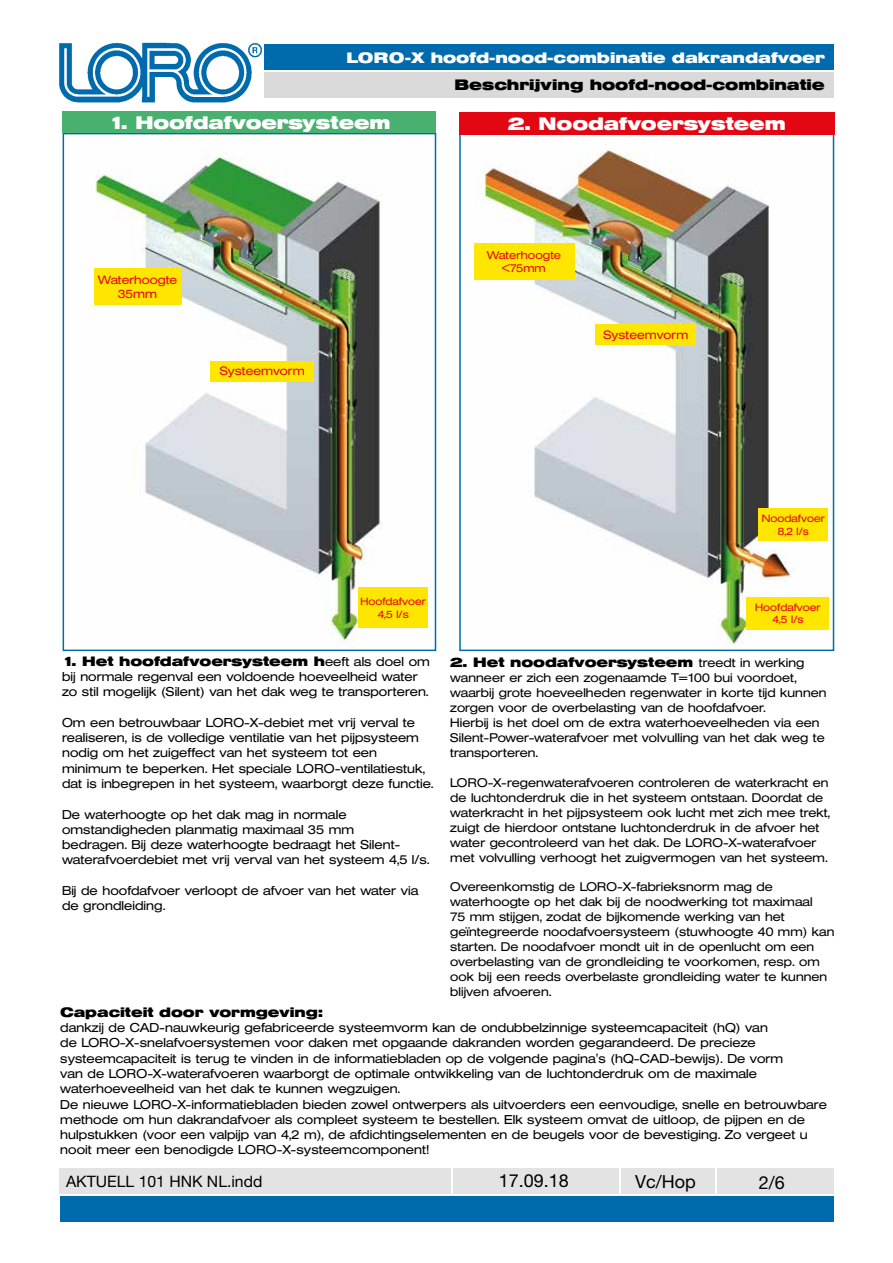
<style>
.page{position:relative;width:893px;height:1263px;background:#fff}
.page>*{position:absolute;margin:0;border:0;box-sizing:border-box;transform-origin:0 0}
.t1{font:700 18px "Helvetica Extended BQ";color:#fff}
.t2{font:18px "Helvetica Neue LT Std";color:#000}
.t3{font:15.75px "Helvetica Neue LT Std";color:#000}
.t4{font:700 15px "Helvetica Extended BQ";color:#fff}
.t5{font:700 15px "Helvetica Extended BQ";color:#000}
.t6{font:700 13.5px "Helvetica Extended BQ";color:#000}
.t7{font:300 12.75px/15.3px "Helvetica Extended BQ";color:#000}
.t8{font:300 12.45px/15px "Helvetica Extended BQ";color:#000}
.t9{font:300 12px/13.5px "Helvetica Extended BQ";color:#e30613;text-align:center}
.t10{font:300 11.25px/13.5px "Helvetica Extended BQ";color:#e30613;text-align:center}
.t11{font:300 10.5px/12.6px "Helvetica Extended BQ";color:#e30613;text-align:center}
.s1{font-weight:300;font-size:12.75px}
.s2{font-weight:300;font-size:12.45px}
</style>
<div class="page">
<div style="left:60px;top:1196px;width:774px;height:26px;background:#006bac"></div>
<div style="left:60px;top:1168px;width:391px;height:25px;background:#e3e3e3"></div>
<div style="left:453px;top:1168px;width:166px;height:25px;background:#e3e3e3"></div>
<div style="left:621px;top:1168px;width:94px;height:25px;background:#e3e3e3"></div>
<div style="left:717px;top:1168px;width:117px;height:25px;background:#e3e3e3"></div>
<img style="left:59px;top:42px;width:203px;height:61px">
<div style="left:264px;top:45px;width:569px;height:25px;background:#006bac"></div>
<div style="left:264px;top:72px;width:569px;height:26px;background:#dadada"></div>
<img style="left:95px;top:154px;width:333px;height:489px">
<div style="left:63px;top:133px;width:373px;height:518px;border:2px solid #006bac"></div>
<img style="left:479px;top:150px;width:350px;height:495px">
<div style="left:459px;top:133px;width:375px;height:518px;border:2px solid #006bac"></div>
<div style="left:63px;top:111px;width:373px;height:22px;background:#49b170"></div>
<div style="left:459px;top:112px;width:375px;height:23px;background:#e30613"></div>
<div style="left:210px;top:361px;width:104px;height:20px;background:#ffe600"></div>
<div style="left:595px;top:324px;width:101px;height:20px;background:#ffe600"></div>
<div style="left:94px;top:268px;width:87px;height:37px;background:#ffe600"></div>
<div style="left:358px;top:588px;width:70px;height:40px;background:#ffe600"></div>
<div style="left:758px;top:509px;width:70px;height:32px;background:#ffe600"></div>
<div style="left:746px;top:597px;width:83px;height:32px;background:#ffe600"></div>
<div style="left:474px;top:243px;width:100px;height:37px;background:#ffe600"></div>
<p class="t4" style="left:347px;top:49px;width:480px">LORO-X hoofd-nood-combinatie dakrandafvoer</p>
<p class="t5" style="left:454px;top:76px;width:372px">Beschrijving hoofd-nood-combinatie</p>
<h1 class="t1" style="left:108px;top:112px;width:283px">1. Hoofdafvoersysteem</h1>
<h1 class="t1" style="left:508px;top:114px;width:279px">2. Noodafvoersysteem</h1>
<p class="t9" style="left:98px;top:273px;width:81px">Waterhoogte<br>35mm</p>
<p class="t9" style="left:220px;top:365px;width:87px">Systeemvorm</p>
<p class="t10" style="left:487px;top:248px;width:76px">Waterhoogte &lt;75mm</p>
<p class="t9" style="left:603px;top:328px;width:87px">Systeemvorm</p>
<p class="t11" style="left:762px;top:513px;width:65px">Noodafvoer<br>8,2 l/s</p>
<p class="t11" style="left:360px;top:596px;width:67px">Hoofdafvoer<br>4,5 l/s</p>
<p class="t6" style="left:62px;top:653px;width:369px">1. Het hoofdafvoersysteem h<span class="s1">eeft als doel om</span></p>
<p class="t7" style="left:62px;top:669px;width:368px">bij normale regenval een voldoende hoeveelheid water zo stil mogelijk (Silent) van het dak weg te transporteren.</p>
<p class="t7" style="left:62px;top:715px;width:373px">Om een betrouwbaar LORO-X-debiet met vrij verval te realiseren, is de volledige ventilatie van het pijpsysteem nodig om het zuigeffect van het systeem tot een minimum te beperken. Het speciale LORO-ventilatiestuk, dat is inbegrepen in het systeem, waarborgt deze functie.</p>
<p class="t7" style="left:62px;top:807px;width:369px">De waterhoogte op het dak mag in normale omstandigheden planmatig maximaal 35 mm<br>bedragen. Bij deze waterhoogte bedraagt het Silent&shy;waterafvoerdebiet met vrij verval van het systeem 4,5 l/s.</p>
<p class="t7" style="left:62px;top:883px;width:358px">Bij de hoofdafvoer verloopt de afvoer van het water via de grondleiding.</p>
<p class="t11" style="left:755px;top:601px;width:67px">Hoofdafvoer<br>4,5 l/s</p>
<p class="t6" style="left:450px;top:655px;width:356px">2. Het noodafvoersysteem <span class="s2">treedt in werking</span></p>
<p class="t8" style="left:450px;top:671px;width:378px">wanneer er zich een zogenaamde T=100 bui voordoet, waarbij grote hoeveelheden regenwater in korte tijd kunnen zorgen voor de overbelasting van de hoofdafvoer.<br>Hierbij is het doel om de extra waterhoeveelheden via een Silent-Power-waterafvoer met volvulling van het dak weg te transporteren.</p>
<p class="t8" style="left:450px;top:775px;width:381px">LORO-X-regenwaterafvoeren controleren de waterkracht en de luchtonderdruk die in het systeem ontstaan. Doordat de waterkracht in het pijpsysteem ook lucht met zich mee trekt, zuigt de hierdoor ontstane luchtonderdruk in de afvoer het water gecontroleerd van het dak. De LORO-X-waterafvoer met volvulling verhoogt het zuigvermogen van het systeem.</p>
<p class="t8" style="left:450px;top:880px;width:386px">Overeenkomstig de LORO-X-fabrieksnorm mag de waterhoogte op het dak bij de noodwerking tot maximaal<br>75 mm stijgen, zodat de bijkomende werking van het geïntegreerde noodafvoersysteem (stuwhoogte 40 mm) kan starten. De noodafvoer mondt uit in de openlucht om een overbelasting van de grondleiding te voorkomen, resp. om ook bij een reeds overbelaste grondleiding water te kunnen blijven afvoeren.</p>
<p class="t6" style="left:60px;top:1004px;width:264px">Capaciteit door vormgeving:</p>
<p class="t7" style="left:60px;top:1020px;width:768px">dankzij de CAD-nauwkeurig gefabriceerde systeemvorm kan de ondubbelzinnige systeemcapaciteit (hQ) van<br>de LORO-X-snelafvoersystemen voor daken met opgaande dakranden worden gegarandeerd. De precieze systeemcapaciteit is terug te vinden in de informatiebladen op de volgende pagina's (hQ-CAD-bewijs). De vorm<br>van de LORO-X-waterafvoeren waarborgt de optimale ontwikkeling van de luchtonderdruk om de maximale waterhoeveelheid van het dak te kunnen wegzuigen.<br>De nieuwe LORO-X-informatiebladen bieden zowel ontwerpers als uitvoerders een eenvoudige, snelle en betrouwbare methode om hun dakrandafvoer als compleet systeem te bestellen. Elk systeem omvat de uitloop, de pijpen en de hulpstukken (voor een valpijp van 4,2 m), de afdichtingselementen en de beugels voor de bevestiging. Zo vergeet u nooit meer een benodigde LORO-X-systeemcomponent!</p>
<p class="t3" style="left:66px;top:1172px;width:198px">AKTUELL 101 HNK NL.indd</p>
<h1 class="t2" style="left:499px;top:1170px;width:72px">17.09.18</h1>
<h1 class="t2" style="left:635px;top:1170px;width:62px">Vc/Hop</h1>
<h1 class="t2" style="left:759px;top:1172px;width:28px">2/6</h1>
</div>
